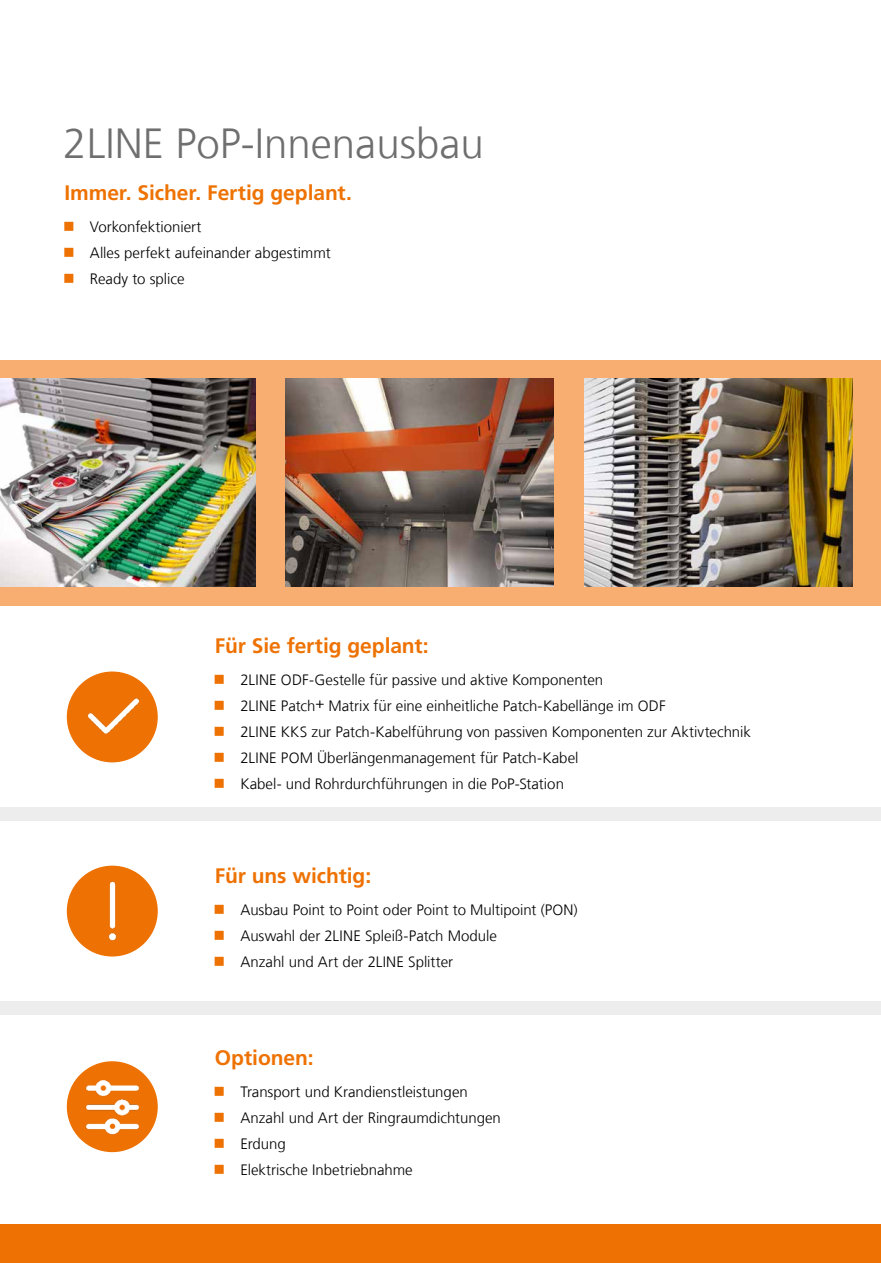
<style>
.page{position:relative;width:881px;height:1263px;background:#fff}
.page>*{position:absolute;margin:0;border:0;box-sizing:border-box;transform-origin:0 0}
.t1{font:300 42px "Frutigerfor Hauff";color:#706f6f}
.t2{font:700 21px "Frutigerfor Hauff";letter-spacing:-.005em;color:#ee7203}
.t3{font:300 15px/26px "Frutigerfor Hauff";color:#000}
</style>
<div class="page">
<div style="left:0;top:1225px;width:880px;height:38px;background:#ee7203"></div>
<div style="left:0;top:360px;width:880px;height:246px;background:#f7ae70"></div>
<div style="left:0;top:807px;width:880px;height:14px;background:#ededed"></div>
<img style="left:67px;top:672px;width:90px;height:90px;border-radius:44px">
<div style="left:67px;top:671px;width:91px;height:91px;border:2px solid #ee7203;border-radius:50%"></div>
<img style="left:68px;top:866px;width:89px;height:90px;border-radius:43px">
<div style="left:67px;top:866px;width:91px;height:90px;border:2px solid #ee7203;border-radius:50%"></div>
<img style="left:68px;top:1062px;width:89px;height:89px;border-radius:43px">
<div style="left:67px;top:1061px;width:91px;height:91px;border:2px solid #ee7203;border-radius:50%"></div>
<div style="left:0;top:1001px;width:880px;height:14px;background:#ededed"></div>
<img style="left:0;top:379px;width:255px;height:208px">
<img style="left:584px;top:379px;width:267px;height:208px">
<img style="left:285px;top:379px;width:268px;height:208px">
<h1 class="t1" style="left:63px;top:117px;width:422px">2LINE PoP-Innenausbau</h1>
<h2 class="t2" style="left:64px;top:180px;width:289px">Immer. Sicher. Fertig geplant.</h2>
<p class="t3" style="left:90px;top:214px;width:242px">Vorkonfektioniert<br>Alles perfekt aufeinander abgestimmt<br>Ready to splice</p>
<h2 class="t2" style="left:215px;top:633px;width:215px">Für Sie fertig geplant:</h2>
<p class="t3" style="left:240px;top:667px;width:512px">2LINE ODF-Gestelle für passive und aktive Komponenten<br>2LINE Patch+ Matrix für eine einheitliche Patch-Kabellänge im ODF<br>2LINE KKS zur Patch-Kabelführung von passiven Komponenten zur Aktivtechnik 2LINE POM Überlängenmanagement für Patch-Kabel<br>Kabel- und Rohrdurchführungen in die PoP-Station</p>
<h2 class="t2" style="left:215px;top:863px;width:158px">Für uns wichtig:</h2>
<p class="t3" style="left:240px;top:897px;width:338px">Ausbau Point to Point oder Point to Multipoint (PON)<br>Auswahl der 2LINE Spleiß-Patch Module<br>Anzahl und Art der 2LINE Splitter</p>
<h2 class="t2" style="left:215px;top:1045px;width:100px">Optionen:</h2>
<p class="t3" style="left:240px;top:1079px;width:262px">Transport und Krandienstleistungen<br>Anzahl und Art der Ringraumdichtungen<br>Erdung<br>Elektrische Inbetriebnahme</p>
</div>
